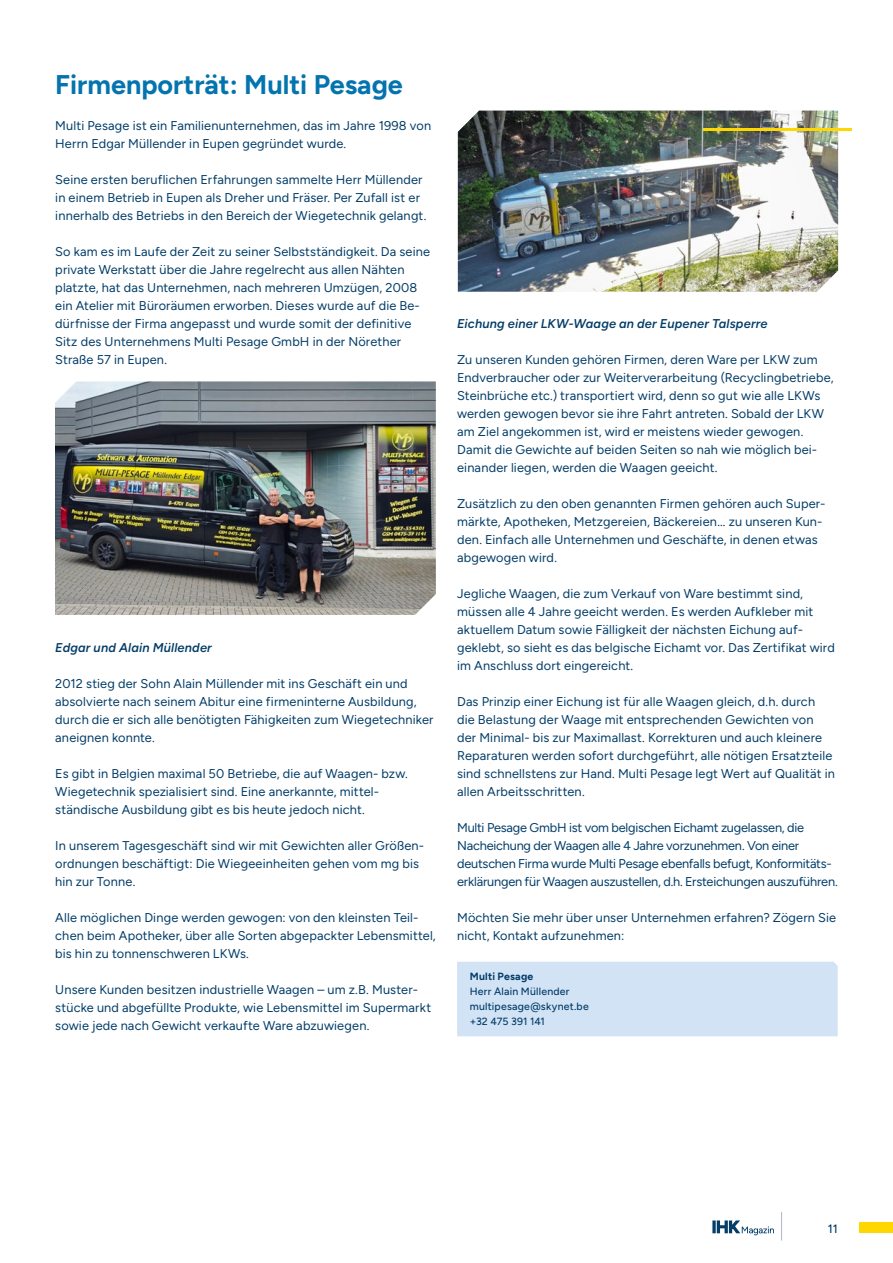
<style>
.page{position:relative;width:893px;height:1263px;background:#fff}
.page>*{position:absolute;margin:0;border:0;box-sizing:border-box;transform-origin:0 0}
.t1{font:700 27px "Figtree";color:#0474af}
.t2{font:12.75px/18px "Figtree";letter-spacing:.015em;color:#043d68}
.t3{font:12.75px/18px "Figtree";letter-spacing:-.015em;color:#043d68}
.t4{font:italic 600 12.75px "Figtree";letter-spacing:.015em;color:#043d68}
.t5{font:500 12px "Figtree";color:#043d68}
.t6{font:500 10.5px/15px "Figtree";letter-spacing:.02em;color:#043d68}
.t7{font:700 10.5px "Figtree";letter-spacing:.02em;color:#043d68}
</style>
<div class="page">
<div style="left:457px;top:962px;width:381px;height:74px;background:#d2e3f6"></div>
<img style="left:458px;top:111px;width:380px;height:181px">
<hr style="left:703px;top:128px;width:149px;height:3px;background:#ffd700">
<img style="left:55px;top:381px;width:381px;height:234px">
<div style="left:859px;top:1222px;width:34px;height:11px;background:#ffd700"></div>
<svg style="left:712px;top:1220px;width:62px;height:15px"></svg>
<svg style="left:781px;top:1212px;width:1px;height:28px"></svg>
<h1 class="t1" style="left:55px;top:68px;width:349px">Firmenporträt: Multi Pesage</h1>
<p class="t2" style="left:55px;top:116px;width:377px">Multi Pesage ist ein Familienunternehmen, das im Jahre 1998 von<br>Herrn Edgar Müllender in Eupen gegründet wurde.</p>
<p class="t2" style="left:55px;top:170px;width:373px">Seine ersten beruflichen Erfahrungen sammelte Herr Müllender in einem Betrieb in Eupen als Dreher und Fräser. Per Zufall ist er innerhalb des Betriebs in den Bereich der Wiegetechnik gelangt.</p>
<p class="t2" style="left:55px;top:242px;width:376px">So kam es im Laufe der Zeit zu seiner Selbstständigkeit. Da seine private Werkstatt über die Jahre regelrecht aus allen Nähten platzte, hat das Unternehmen, nach mehreren Umzügen, 2008 ein Atelier mit Büroräumen erworben. Dieses wurde auf die Be&shy;dürfnisse der Firma angepasst und wurde somit der definitive Sitz des Unternehmens Multi Pesage GmbH in der Nörether Straße 57 in Eupen.</p>
<p class="t4" style="left:55px;top:640px;width:158px">Edgar und Alain Müllender</p>
<p class="t2" style="left:55px;top:674px;width:380px">2012 stieg der Sohn Alain Müllender mit ins Geschäft ein und absolvierte nach seinem Abitur eine firmeninterne Ausbildung, durch die er sich alle benötigten Fähigkeiten zum Wiegetechniker aneignen konnte.</p>
<p class="t2" style="left:55px;top:764px;width:354px">Es gibt in Belgien maximal 50 Betriebe, die auf Waagen- bzw.<br>Wiegetechnik spezialisiert sind. Eine anerkannte, mittel&shy;ständische Ausbildung gibt es bis heute jedoch nicht.</p>
<p class="t2" style="left:55px;top:836px;width:370px">In unserem Tagesgeschäft sind wir mit Gewichten aller Größen&shy;ordnungen beschäftigt: Die Wiegeeinheiten gehen vom mg bis hin zur Tonne.</p>
<p class="t2" style="left:55px;top:908px;width:382px">Alle möglichen Dinge werden gewogen: von den kleinsten Teil&shy;chen beim Apotheker, über alle Sorten abgepackter Lebensmittel, bis hin zu tonnenschweren LKWs.</p>
<p class="t2" style="left:55px;top:980px;width:377px">Unsere Kunden besitzen industrielle Waagen – um z.B. Muster&shy;stücke und abgefüllte Produkte, wie Lebensmittel im Supermarkt sowie jede nach Gewicht verkaufte Ware abzuwiegen.</p>
<p class="t4" style="left:457px;top:316px;width:312px">Eichung einer LKW-Waage an der Eupener Talsperre</p>
<p class="t2" style="left:457px;top:350px;width:378px">Zu unseren Kunden gehören Firmen, deren Ware per LKW zum Endverbraucher oder zur Weiterverarbeitung (Recyclingbetriebe, Steinbrüche etc.) transportiert wird, denn so gut wie alle LKWs werden gewogen bevor sie ihre Fahrt antreten. Sobald der LKW am Ziel angekommen ist, wird er meistens wieder gewogen.<br>Damit die Gewichte auf beiden Seiten so nah wie möglich bei&shy;einander liegen, werden die Waagen geeicht.</p>
<p class="t2" style="left:457px;top:494px;width:370px">Zusätzlich zu den oben genannten Firmen gehören auch Super&shy;märkte, Apotheken, Metzgereien, Bäckereien... zu unseren Kun&shy;den. Einfach alle Unternehmen und Geschäfte, in denen etwas abgewogen wird.</p>
<p class="t2" style="left:457px;top:584px;width:379px">Jegliche Waagen, die zum Verkauf von Ware bestimmt sind, müssen alle 4 Jahre geeicht werden. Es werden Aufkleber mit aktuellem Datum sowie Fälligkeit der nächsten Eichung auf&shy;geklebt, so sieht es das belgische Eichamt vor. Das Zertifikat wird im Anschluss dort eingereicht.</p>
<p class="t2" style="left:457px;top:692px;width:379px">Das Prinzip einer Eichung ist für alle Waagen gleich, d.h. durch die Belastung der Waage mit entsprechenden Gewichten von der Minimal- bis zur Maximallast. Korrekturen und auch kleinere Reparaturen werden sofort durchgeführt, alle nötigen Ersatzteile sind schnellstens zur Hand. Multi Pesage legt Wert auf Qualität in allen Arbeitsschritten.</p>
<p class="t3" style="left:457px;top:818px;width:382px">Multi Pesage GmbH ist vom belgischen Eichamt zugelassen, die Nacheichung der Waagen alle 4 Jahre vorzunehmen. Von einer deutschen Firma wurde Multi Pesage ebenfalls befugt, Konformitäts&shy;erklärungen für Waagen auszustellen, d.h. Ersteichungen auszuführen.</p>
<p class="t2" style="left:457px;top:908px;width:381px">Möchten Sie mehr über unser Unternehmen erfahren? Zögern Sie nicht, Kontakt aufzunehmen:</p>
<p class="t7" style="left:470px;top:970px;width:65px">Multi Pesage</p>
<p class="t6" style="left:470px;top:984px;width:120px">Herr Alain Müllender multipesage@skynet.be +32 475 391 141</p>
<p class="t5" style="left:828px;top:1222px;width:11px">11</p>
</div>
